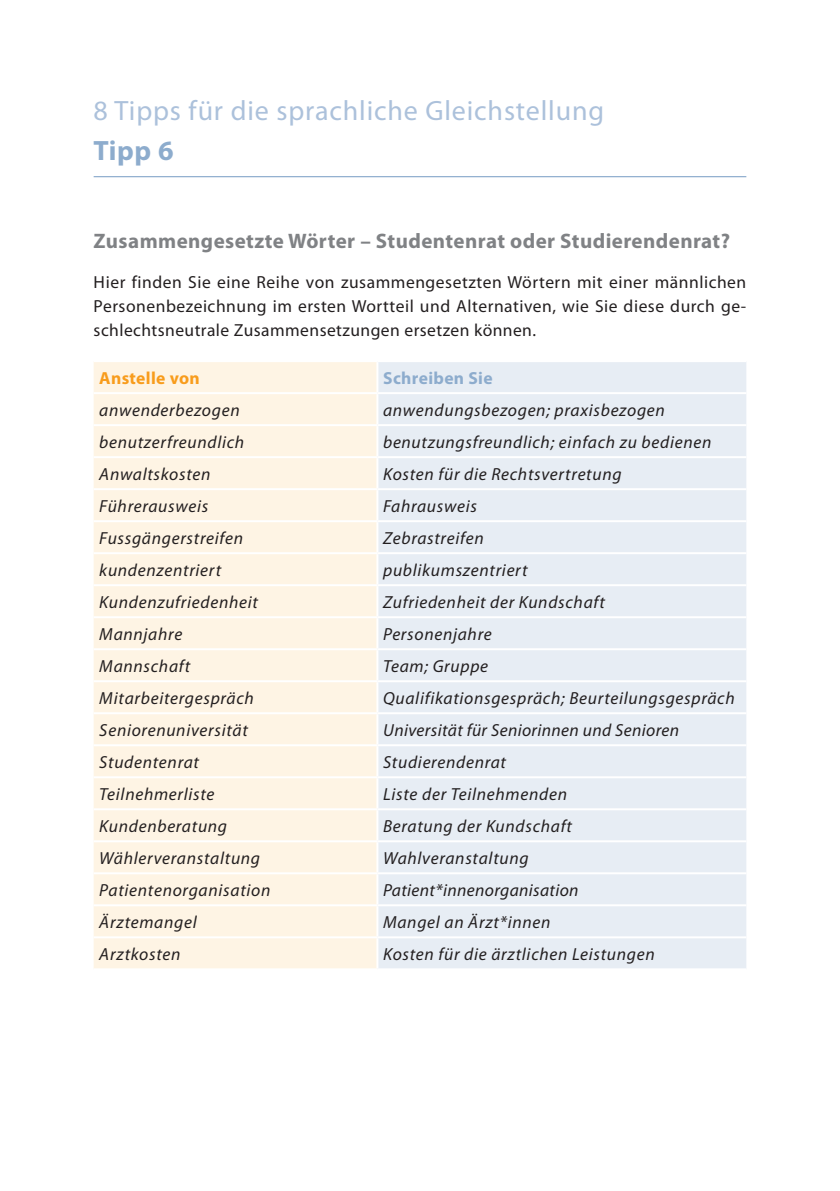
<style>
.page{position:relative;width:840px;height:1191px;background:#fff}
.page>*{position:absolute;margin:0;border:0;box-sizing:border-box;transform-origin:0 0}
.t1{font:28px "Myriad Pro";letter-spacing:.03em;color:#acc1db}
.t2{font:700 28px "Myriad Pro";color:#8daccd}
.t3{font:700 21px "Myriad Pro";letter-spacing:.02em;color:#808285}
.t4{font:italic 17.6px "Myriad Pro";letter-spacing:.04em;color:#231f20}
.t5{font:17.6px/24px "Myriad Pro";letter-spacing:.025em;color:#231f20;text-align:justify}
.t6{font:italic 17.6px "Myriad Pro";letter-spacing:.02em;color:#231f20}
.t7{font:700 17.6px "Myriad Pro";letter-spacing:.02em;color:#8daccd}
.t8{font:700 17.6px "Myriad Pro";letter-spacing:.02em;color:#f89c1c}
</style>
<div class="page">
<hr style="left:94px;top:176px;width:652px;height:1px;background:#8daccd">
<div style="left:94px;top:362px;width:282px;height:606px;background:#fef4e4"></div>
<div style="left:378px;top:362px;width:368px;height:606px;background:#e7edf4"></div>
<hr style="left:94px;top:392px;width:283px;height:2px;background:#fff">
<hr style="left:377px;top:392px;width:369px;height:2px;background:#fff">
<hr style="left:94px;top:424px;width:283px;height:2px;background:#fff">
<hr style="left:377px;top:424px;width:369px;height:2px;background:#fff">
<hr style="left:94px;top:456px;width:283px;height:2px;background:#fff">
<hr style="left:377px;top:456px;width:369px;height:2px;background:#fff">
<hr style="left:94px;top:488px;width:283px;height:2px;background:#fff">
<hr style="left:377px;top:488px;width:369px;height:2px;background:#fff">
<hr style="left:94px;top:520px;width:283px;height:2px;background:#fff">
<hr style="left:377px;top:520px;width:369px;height:2px;background:#fff">
<hr style="left:94px;top:552px;width:283px;height:2px;background:#fff">
<hr style="left:377px;top:552px;width:369px;height:2px;background:#fff">
<hr style="left:94px;top:584px;width:283px;height:2px;background:#fff">
<hr style="left:377px;top:584px;width:369px;height:2px;background:#fff">
<hr style="left:94px;top:616px;width:283px;height:2px;background:#fff">
<hr style="left:377px;top:616px;width:369px;height:2px;background:#fff">
<hr style="left:94px;top:648px;width:283px;height:2px;background:#fff">
<hr style="left:377px;top:648px;width:369px;height:2px;background:#fff">
<hr style="left:94px;top:680px;width:283px;height:2px;background:#fff">
<hr style="left:377px;top:680px;width:369px;height:2px;background:#fff">
<hr style="left:94px;top:712px;width:283px;height:2px;background:#fff">
<hr style="left:377px;top:712px;width:369px;height:2px;background:#fff">
<hr style="left:94px;top:744px;width:283px;height:2px;background:#fff">
<hr style="left:377px;top:744px;width:369px;height:2px;background:#fff">
<hr style="left:94px;top:776px;width:283px;height:2px;background:#fff">
<hr style="left:377px;top:776px;width:369px;height:2px;background:#fff">
<hr style="left:94px;top:808px;width:283px;height:2px;background:#fff">
<hr style="left:377px;top:808px;width:369px;height:2px;background:#fff">
<hr style="left:94px;top:840px;width:283px;height:2px;background:#fff">
<hr style="left:377px;top:840px;width:369px;height:2px;background:#fff">
<hr style="left:94px;top:872px;width:283px;height:2px;background:#fff">
<hr style="left:377px;top:872px;width:369px;height:2px;background:#fff">
<hr style="left:94px;top:904px;width:283px;height:2px;background:#fff">
<hr style="left:377px;top:904px;width:369px;height:2px;background:#fff">
<hr style="left:94px;top:936px;width:283px;height:2px;background:#fff">
<hr style="left:377px;top:936px;width:369px;height:2px;background:#fff">
<h1 class="t1" style="left:94px;top:95px;width:511px">8 Tipps für die sprachliche Gleichstellung</h1>
<h1 class="t2" style="left:94px;top:135px;width:81px">Tipp 6</h1>
<p class="t3" style="left:94px;top:229px;width:637px">Zusammengesetzte Wörter – Studentenrat oder Studierendenrat?</p>
<p class="t5" style="left:94px;top:270px;width:653px">Hier finden Sie eine Reihe von zusammengesetzten Wörtern mit einer männlichen Personenbezeichnung im ersten Wortteil und Alternativen, wie Sie diese durch ge&shy;schlechtsneutrale Zusammensetzungen ersetzen können.</p>
<p class="t8" style="left:99px;top:368px;width:102px">Anstelle von</p>
<p class="t7" style="left:383px;top:368px;width:111px">Schreiben Sie</p>
<p class="t4" style="left:99px;top:400px;width:142px">anwenderbezogen</p>
<p class="t4" style="left:383px;top:400px;width:283px">anwendungsbezogen; praxisbezogen</p>
<p class="t4" style="left:99px;top:432px;width:146px">benutzerfreundlich</p>
<p class="t4" style="left:383px;top:432px;width:329px">benutzungsfreundlich; einfach zu bedienen</p>
<p class="t4" style="left:99px;top:464px;width:113px">Anwaltskosten</p>
<p class="t4" style="left:383px;top:464px;width:240px">Kosten für die Rechtsvertretung</p>
<p class="t4" style="left:99px;top:496px;width:110px">Führerausweis</p>
<p class="t4" style="left:383px;top:496px;width:95px">Fahrausweis</p>
<p class="t4" style="left:99px;top:528px;width:145px">Fussgängerstreifen</p>
<p class="t4" style="left:383px;top:528px;width:102px">Zebrastreifen</p>
<p class="t4" style="left:99px;top:560px;width:123px">kundenzentriert</p>
<p class="t4" style="left:383px;top:560px;width:146px">publikumszentriert</p>
<p class="t4" style="left:99px;top:592px;width:160px">Kundenzufriedenheit</p>
<p class="t4" style="left:383px;top:592px;width:223px">Zufriedenheit der Kundschaft</p>
<p class="t4" style="left:99px;top:624px;width:84px">Mannjahre</p>
<p class="t4" style="left:383px;top:624px;width:110px">Personenjahre</p>
<p class="t4" style="left:99px;top:656px;width:92px">Mannschaft</p>
<p class="t4" style="left:383px;top:656px;width:107px">Team; Gruppe</p>
<p class="t4" style="left:99px;top:688px;width:156px">Mitarbeitergespräch</p>
<p class="t4" style="left:383px;top:688px;width:353px">Qualifikationsgespräch; Beurteilungsgespräch</p>
<p class="t4" style="left:99px;top:720px;width:150px">Seniorenuniversität</p>
<p class="t6" style="left:383px;top:720px;width:297px">Universität für Seniorinnen und Senioren</p>
<p class="t4" style="left:99px;top:752px;width:101px">Studentenrat</p>
<p class="t4" style="left:383px;top:752px;width:124px">Studierendenrat</p>
<p class="t4" style="left:99px;top:784px;width:117px">Teilnehmerliste</p>
<p class="t4" style="left:383px;top:784px;width:185px">Liste der Teilnehmenden</p>
<p class="t4" style="left:99px;top:816px;width:129px">Kundenberatung</p>
<p class="t4" style="left:383px;top:816px;width:190px">Beratung der Kundschaft</p>
<p class="t4" style="left:99px;top:848px;width:162px">Wählerveranstaltung</p>
<p class="t4" style="left:383px;top:848px;width:147px">Wahlveranstaltung</p>
<p class="t4" style="left:99px;top:880px;width:172px">Patientenorganisation</p>
<p class="t6" style="left:383px;top:880px;width:197px">Patient*innenorganisation</p>
<p class="t4" style="left:99px;top:912px;width:99px">Ärztemangel</p>
<p class="t4" style="left:383px;top:912px;width:169px">Mangel an Ärzt*innen</p>
<p class="t4" style="left:99px;top:944px;width:83px">Arztkosten</p>
<p class="t4" style="left:383px;top:944px;width:273px">Kosten für die ärztlichen Leistungen</p>
</div>
